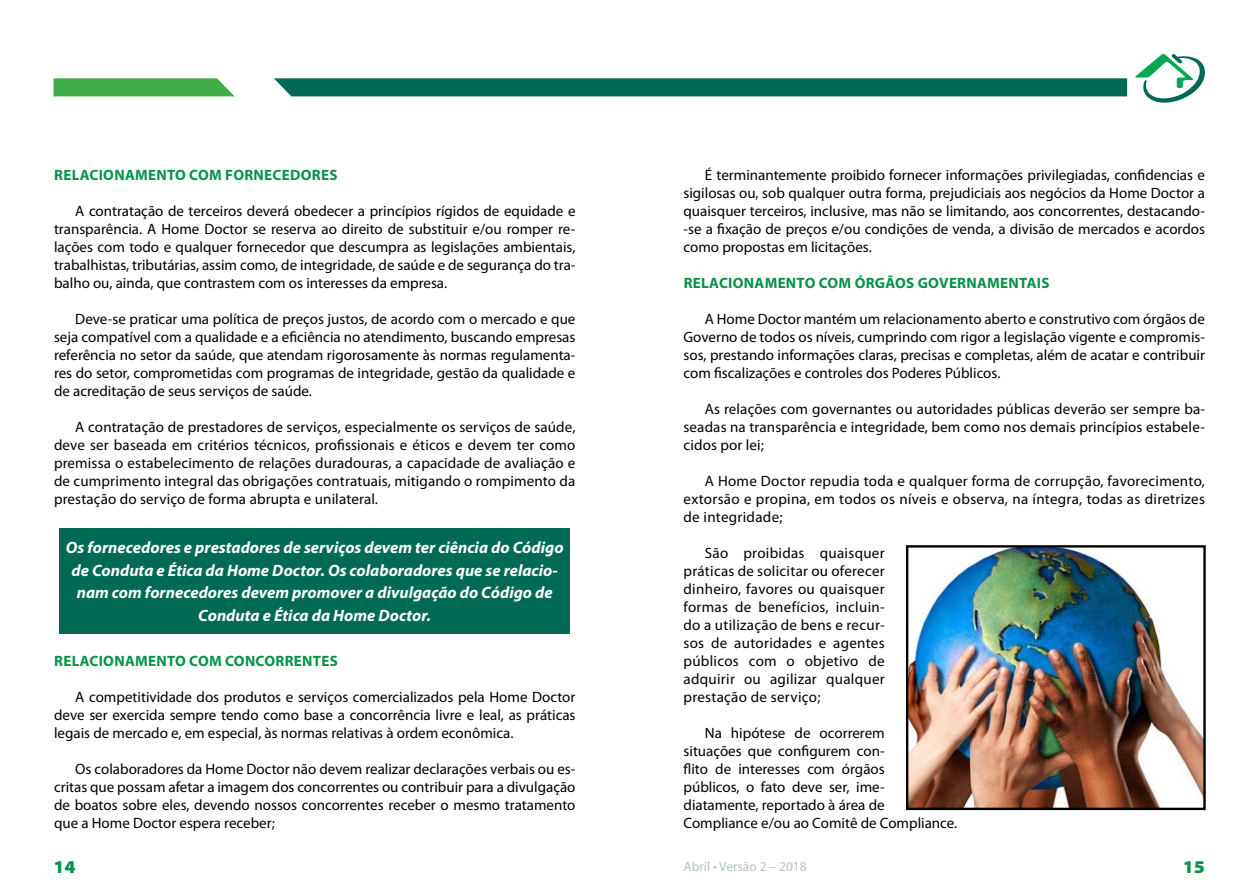
<style>
.page{position:relative;width:1259px;height:893px;background:#fff}
.page>*{position:absolute;margin:0;border:0;box-sizing:border-box;transform-origin:0 0}
.t1{font:900 semi-expanded 18px "Myriad Pro";color:#069346}
.t2{font:italic 700 16.5px/22.5px "Myriad Pro";color:#fff;text-align:center}
.t3{font:15px/18px "Myriad Pro";color:#000;text-align:justify}
.t4{font:700 15px "Myriad Pro";letter-spacing:.02em;color:#069346}
.t5{font:13.5px "Myriad Pro";color:#b5c2c7}
</style>
<div class="page">
<div style="left:274px;top:78px;width:853px;height:18px;background:#006a55"></div>
<svg style="left:54px;top:78px;width:180px;height:18px;background:#4db254"></svg>
<svg style="left:1135px;top:54px;width:70px;height:49px"></svg>
<div style="left:60px;top:528px;width:510px;height:105px;background:#006a55"></div>
<img style="left:909px;top:548px;width:293px;height:259px">
<div style="left:906px;top:545px;width:299px;height:265px;border:2px solid #000"></div>
<p class="t4" style="left:54px;top:167px;width:10px">RELA</p>
<p class="t4" style="left:89px;top:167px;width:19px">CIONA</p>
<p class="t4" style="left:135px;top:167px;width:24px">MENTO</p>
<p class="t4" style="left:189px;top:167px;width:55px">COM FORNE</p>
<p class="t4" style="left:273px;top:167px;width:20px">CEDORES</p>
<p class="t3" style="left:54px;top:202px;width:523px;text-indent:21px">A contratação de terceiros deverá obedecer a princípios rígidos de equidade e transparência. A Home Doctor se reserva ao direito de substituir e/ou romper re&shy;lações com todo e qualquer fornecedor que descumpra as legislações ambientais, trabalhistas, tributárias, assim como, de integridade, de saúde e de segurança do tra&shy;balho ou, ainda, que contrastem com os interesses da empresa.</p>
<p class="t3" style="left:54px;top:310px;width:523px;text-indent:21px">Deve-se praticar uma política de preços justos, de acordo com o mercado e que seja compatível com a qualidade e a eficiência no atendimento, buscando empresas referência no setor da saúde, que atendam rigorosamente às normas regulamenta&shy;res do setor, comprometidas com programas de integridade, gestão da qualidade e de acreditação de seus serviços de saúde.</p>
<p class="t3" style="left:54px;top:418px;width:523px;text-indent:21px">A contratação de prestadores de serviços, especialmente os serviços de saúde, deve ser baseada em critérios técnicos, profissionais e éticos e devem ter como premissa o estabelecimento de relações duradouras, a capacidade de avaliação e de cumprimento integral das obrigações contratuais, mitigando o rompimento da prestação do serviço de forma abrupta e unilateral.</p>
<p class="t2" style="left:66px;top:537px;width:499px">Os fornecedores e prestadores de serviços devem ter ciência do Código de Conduta e Ética da Home Doctor. Os colaboradores que se relacio&shy;nam com fornecedores devem promover a divulgação do Código de Conduta e Ética da Home Doctor.</p>
<p class="t4" style="left:54px;top:653px;width:10px">RELA</p>
<p class="t4" style="left:89px;top:653px;width:19px">CIONA</p>
<p class="t4" style="left:135px;top:653px;width:24px">MENTO</p>
<p class="t4" style="left:189px;top:653px;width:86px">COM CON CORRENTES</p>
<p class="t3" style="left:54px;top:688px;width:523px;text-indent:21px">A competitividade dos produtos e serviços comercializados pela Home Doctor deve ser exercida sempre tendo como base a concorrência livre e leal, as práticas legais de mercado e, em especial, às normas relativas à ordem econômica.</p>
<p class="t3" style="left:54px;top:760px;width:523px;text-indent:21px">Os colaboradores da Home Doctor não devem realizar declarações verbais ou es&shy;critas que possam afetar a imagem dos concorrentes ou contribuir para a divulgação de boatos sobre eles, devendo nossos concorrentes receber o mesmo tratamento que a Home Doctor espera receber;</p>
<p class="t3" style="left:683px;top:166px;width:523px;text-indent:21px">É terminantemente proibido fornecer informações privilegiadas, confidencias e sigilosas ou, sob qualquer outra forma, prejudiciais aos negócios da Home Doctor a quaisquer terceiros, inclusive, mas não se limitando, aos concorrentes, destacando--se a fixação de preços e/ou condições de venda, a divisão de mercados e acordos como propostas em licitações.</p>
<p class="t4" style="left:683px;top:275px;width:10px">RELA</p>
<p class="t4" style="left:719px;top:275px;width:19px">CIONA</p>
<p class="t4" style="left:764px;top:275px;width:24px">MENTO</p>
<p class="t4" style="left:819px;top:275px;width:58px">COM ÓRGÃOS</p>
<p class="t4" style="left:917px;top:275px;width:42px">GOVERNA</p>
<p class="t4" style="left:987px;top:275px;width:22px">MENTAIS</p>
<p class="t3" style="left:683px;top:310px;width:523px;text-indent:21px">A Home Doctor mantém um relacionamento aberto e construtivo com órgãos de Governo de todos os níveis, cumprindo com rigor a legislação vigente e compromis&shy;sos, prestando informações claras, precisas e completas, além de acatar e contribuir com fiscalizações e controles dos Poderes Públicos.</p>
<p class="t3" style="left:683px;top:400px;width:523px;text-indent:21px">As relações com governantes ou autoridades públicas deverão ser sempre ba&shy;seadas na transparência e integridade, bem como nos demais princípios estabele&shy;cidos por lei;</p>
<p class="t3" style="left:683px;top:472px;width:523px;text-indent:21px">A Home Doctor repudia toda e qualquer forma de corrupção, favorecimento, extorsão e propina, em todos os níveis e observa, na íntegra, todas as diretrizes de integridade;</p>
<p class="t3" style="left:683px;top:544px;width:203px;text-indent:21px">São proibidas quaisquer práticas de solicitar ou oferecer dinheiro, favores ou quaisquer formas de benefícios, incluin&shy;do a utilização de bens e recur&shy;sos de autoridades e agentes públicos com o objetivo de adquirir ou agilizar qualquer prestação de serviço;</p>
<p class="t3" style="left:683px;top:724px;width:275px;text-align:left;text-indent:21px">Na hipótese de ocorrerem<br>situações que configurem con-<br>flito de interesses com órgãos<br>públicos, o fato deve ser, ime&shy;diatamente, reportado à área de<br>Compliance e/ou ao Comitê de Compliance.</p>
<p class="t1" style="left:54px;top:856px;width:24px">14</p>
<p class="t5" style="left:683px;top:859px;width:125px">Abril • Versão 2 – 2018</p>
<p class="t1" style="left:1182px;top:856px;width:24px">15</p>
</div>
